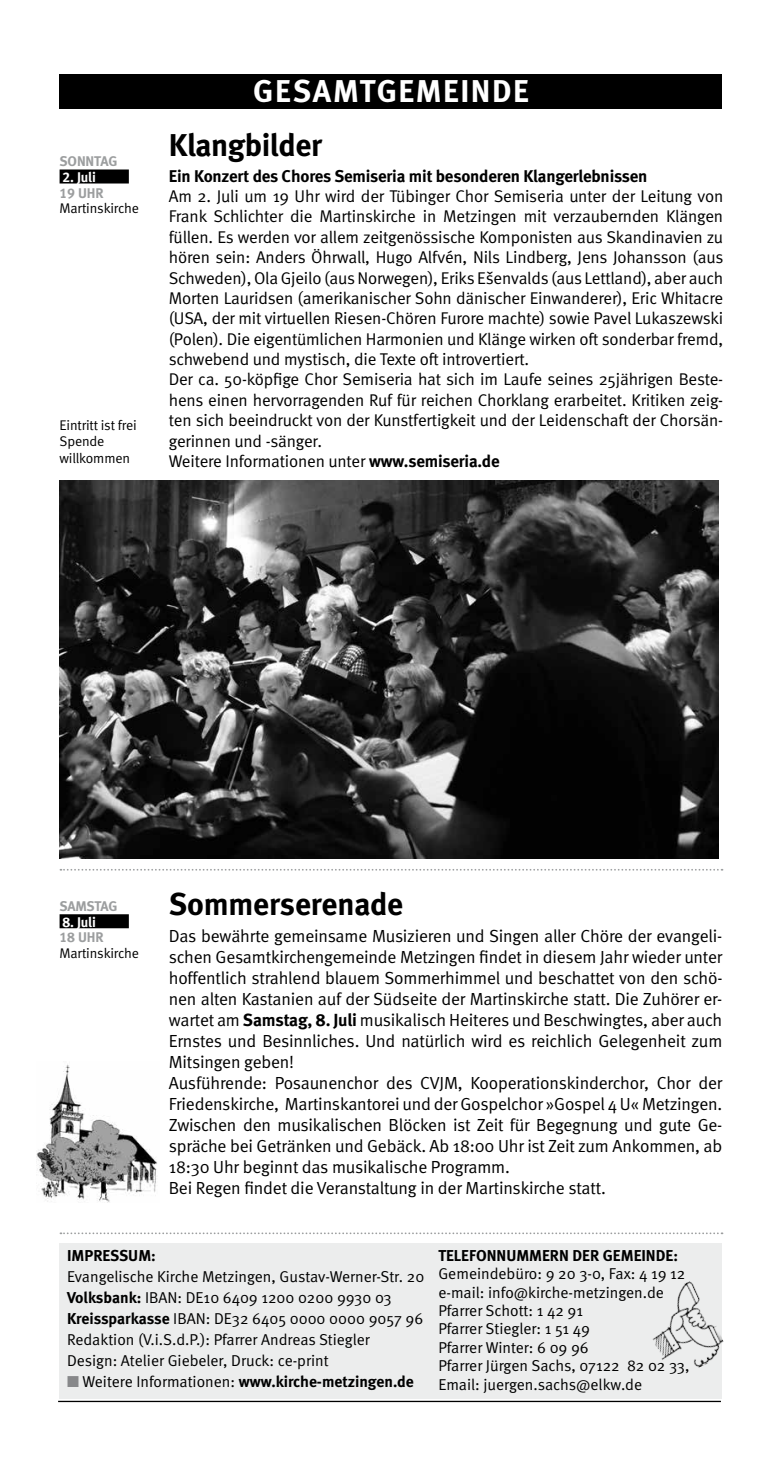
<style>
.page{position:relative;width:782px;height:1474px;background:#fff}
.page>*{position:absolute;margin:0;border:0;box-sizing:border-box;transform-origin:0 0}
.t1{font:700 31.5px "Meta";letter-spacing:-.01em;color:#000}
.t2{font:700 31.5px "Meta";letter-spacing:.05em;color:#fff}
.t3{font:17.5px/21px "Meta Normal";letter-spacing:-.01em;color:#000}
.t4{font:16.97px/20.3px "Meta Normal";letter-spacing:-.01em;color:#000}
.t5{font:700 16.97px "Meta";letter-spacing:-.01em;color:#000}
.t6{font:15.75px/18.4px "Meta Normal";color:#000}
.t7{font:700 15.75px "Meta";color:#000}
.t8{font:14px/16.8px "Meta Normal";letter-spacing:-.01em;color:#000}
.t9{font:700 14px "Meta";letter-spacing:-.01em;color:#9c9e9f}
.t10{font:14px "Meta Bold LF";letter-spacing:-.01em;color:#fff}
.t11{font:14px "Meta Bold LF";letter-spacing:-.01em;color:#9c9e9f}
.s1{font-family:"Meta";font-weight:700}
.s2{color:#87888a}
.s3{font-family:"Meta Normal";font-weight:400}
</style>
<div class="page">
<div style="left:60px;top:74px;width:662px;height:35px;background:#000"></div>
<svg style="left:60px;top:869px;width:662px;height:1px"></svg>
<hr style="left:58px;top:1400px;width:662px;height:1px;background:#000">
<svg style="left:60px;top:1232px;width:662px;height:2px"></svg>
<div style="left:60px;top:169px;width:69px;height:14px;background:#000"></div>
<img style="left:37px;top:1064px;width:120px;height:138px">
<div style="left:59px;top:1243px;width:662px;height:155px;background:#eceded"></div>
<img style="left:652px;top:1278px;width:72px;height:101px">
<img style="left:60px;top:480px;width:658px;height:378px">
<div style="left:60px;top:914px;width:69px;height:14px;background:#000"></div>
<p class="t9" style="left:60px;top:153px;width:59px">SONNTAG</p>
<p class="t10" style="left:63px;top:168px;width:35px">2. Juli</p>
<p class="t11" style="left:60px;top:184px;width:45px">19 UHR</p>
<p class="t8" style="left:60px;top:200px;width:81px">Martinskirche</p>
<p class="t8" style="left:60px;top:416px;width:79px">Eintritt ist frei<br>Spende willkommen</p>
<h1 class="t2" style="left:253px;top:73px;width:277px">GESAMTGEMEINDE</h1>
<h1 class="t1" style="left:169px;top:126px;width:154px">Klangbilder</h1>
<p class="t5" style="left:169px;top:166px;width:480px">Ein Konzert des Chores Semiseria mit besonderen Klangerlebnissen</p>
<p class="t4" style="left:169px;top:186px;width:556px">Am 2. Juli um 19 Uhr wird der Tübinger Chor Semiseria unter der Leitung von Frank Schlichter die Martinskirche in Metzingen mit verzaubernden Klängen füllen. Es werden vor allem zeitgenössische Komponisten aus Skandinavien zu hören sein: Anders Öhrwall, Hugo Alfvén, Nils Lindberg, Jens Johansson (aus Schweden), Ola Gjeilo (aus Norwegen), Eriks Ešenvalds (aus Lettland), aber auch Morten Lauridsen (amerikanischer Sohn dänischer Einwanderer), Eric Whitacre (USA, der mit virtuellen Riesen-Chören Furore machte) sowie Pavel Lukaszewski (Polen). Die eigentümlichen Harmonien und Klänge wirken oft sonderbar fremd, schwebend und mystisch, die Texte oft introvertiert.<br>Der ca. 50-köpfige Chor Semiseria hat sich im Laufe seines 25jährigen Beste&shy;hens einen hervorragenden Ruf für reichen Chorklang erarbeitet. Kritiken zeig&shy;ten sich beeindruckt von der Kunstfertigkeit und der Leidenschaft der Chorsän&shy;gerinnen und -sänger.<br>Weitere Informationen unter <span class="s1">www.semiseria.de</span></p>
<p class="t9" style="left:60px;top:897px;width:60px">SAMSTAG</p>
<p class="t10" style="left:63px;top:913px;width:35px">8. Juli</p>
<p class="t11" style="left:60px;top:929px;width:45px">18 UHR</p>
<p class="t8" style="left:60px;top:944px;width:81px">Martinskirche</p>
<h1 class="t1" style="left:169px;top:885px;width:236px">Sommerserenade</h1>
<p class="t3" style="left:169px;top:924px;width:555px">Das bewährte gemeinsame Musizieren und Singen aller Chöre der evangeli&shy;schen Gesamtkirchengemeinde Metzingen findet in diesem Jahr wieder unter hoffentlich strahlend blauem Sommerhimmel und beschattet von den schö&shy;nen alten Kastanien auf der Südseite der Martinskirche statt. Die Zuhörer er&shy;wartet am <span class="s1">Samstag, 8. Juli</span> musikalisch Heiteres und Beschwingtes, aber auch Ernstes und Besinnliches. Und natürlich wird es reichlich Gelegenheit zum Mitsingen geben!<br>Ausführende: Posaunenchor des CVJM, Kooperationskinderchor, Chor der Friedenskirche, Martinskantorei und der Gospelchor »Gospel 4 U« Metzingen.<br>Zwischen den musikalischen Blöcken ist Zeit für Begegnung und gute Ge&shy;spräche bei Getränken und Gebäck. Ab 18:00 Uhr ist Zeit zum Ankommen, ab 18:30 Uhr beginnt das musikalische Programm.<br>Bei Regen findet die Veranstaltung in der Martinskirche statt.</p>
<p class="t7" style="left:67px;top:1246px;width:90px">IMPRESSUM:</p>
<p class="t6" style="left:67px;top:1265px;width:359px;line-height:21px">Evangelische Kirche Metzingen, Gustav-Werner-Str. 20<br><span class="s1">Volksbank:</span> IBAN: DE10 6409 1200 0200 9930 03<br><span class="s1">Kreissparkasse</span> IBAN: DE32 6405 0000 0000 9057 96<br>Redaktion (V.i.S.d.P.): Pfarrer Andreas Stiegler<br>Design: Atelier Giebeler, Druck: ce-print</p>
<p class="t7" style="left:67px;top:1372px;width:348px"><span class="s2">■</span> <span class="s3">Weitere Informationen:</span> www.kirche-metzingen.de</p>
<p class="t7" style="left:438px;top:1245px;width:241px">TELEFONNUMMERN DER GEMEINDE:</p>
<p class="t6" style="left:438px;top:1264px;width:252px">Gemeindebüro: 9 20 3-0, Fax: 4 19 12 e-mail: info@kirche-metzingen.de<br>Pfarrer Schott: 1 42 91<br>Pfarrer Stiegler: 1 51 49<br>Pfarrer Winter: 6 09 96<br>Pfarrer Jürgen Sachs, 07122 82 02 33,<br>Email: juergen.sachs@elkw.de</p>
</div>
